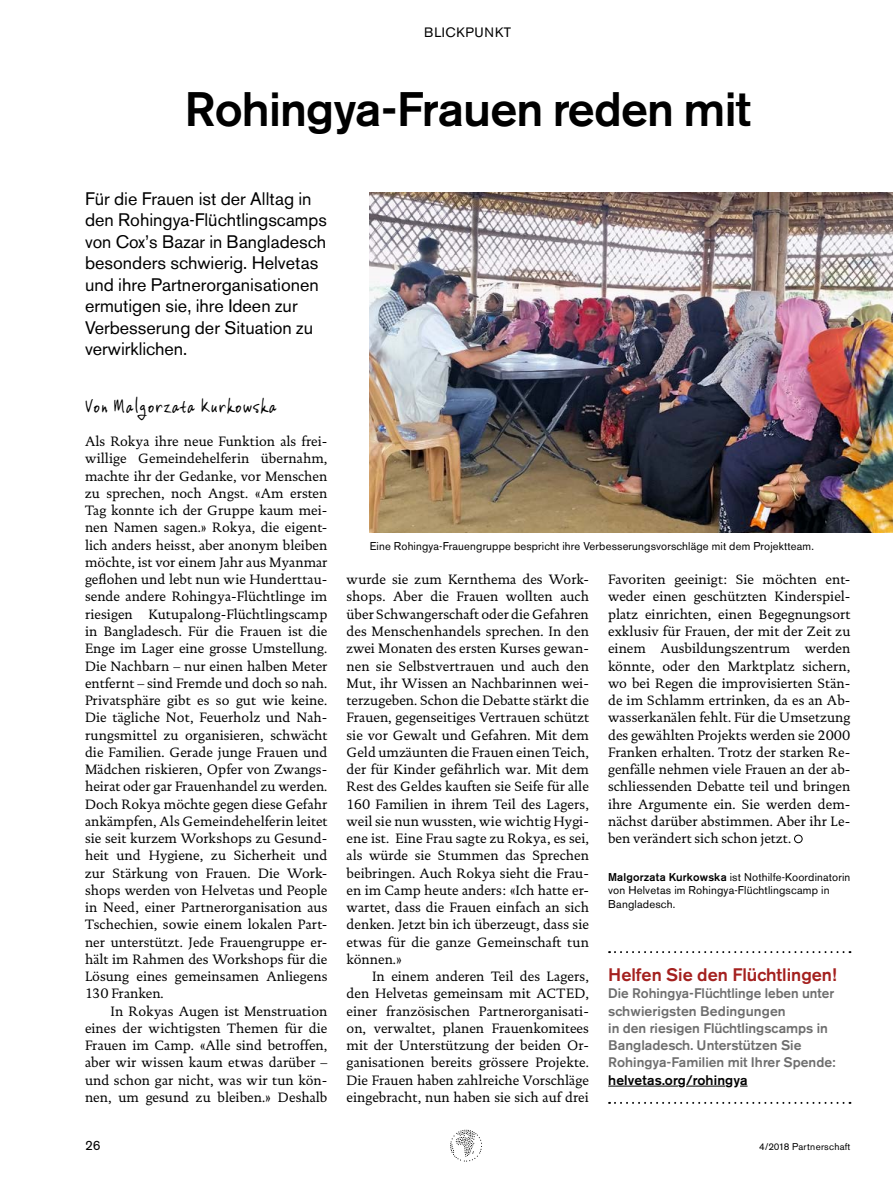
<style>
.page{position:relative;width:893px;height:1191px;background:#fff}
.page>*{position:absolute;margin:0;border:0;box-sizing:border-box;transform-origin:0 0}
.t1{font:500 48px "Akzidenz Grotesk BE";letter-spacing:-.02em;color:#000}
.t2{font:21px "Vinc Hand";color:#000}
.t3{font:18px/21.5px "Akzidenz Grotesk BE";color:#000}
.t4{font:500 18px "Akzidenz Grotesk BE";color:#a4201e}
.t5{font:13.8px/17.2px "DTL Documenta TOT";color:#000;text-align:justify}
.t6{font:500 13.8px/17.2px "Akzidenz Grotesk BE";color:#6e6e6e}
.t7{font:500 13.8px "Akzidenz Grotesk BE";letter-spacing:.01em;color:#000}
.t8{font:13.5px "Akzidenz Grotesk BE";letter-spacing:.045em;color:#000}
.t9{font:11.25px/13.8px "Akzidenz Grotesk BE";letter-spacing:.015em;color:#000}
.t10{font:9.75px "Akzidenz Grotesk BE";letter-spacing:.02em;color:#000}
.s1{font-weight:500}
</style>
<div class="page">
<svg style="left:450px;top:1129px;width:32px;height:32px"></svg>
<hr style="left:892px;top:0;width:1px;height:1191px;background:#d8dde1">
<div style="left:794px;top:834px;width:8px;height:9px;border:1px solid #000;border-radius:50%"></div>
<svg style="left:609px;top:951px;width:241px;height:2px"></svg>
<svg style="left:609px;top:1102px;width:241px;height:1px"></svg>
<hr style="left:608px;top:1085px;width:70px;height:1px;background:#000">
<hr style="left:686px;top:1085px;width:39px;height:1px;background:#000">
<img style="left:370px;top:193px;width:523px;height:339px">
<p class="t8" style="left:424px;top:25px;width:88px">BLICKPUNKT</p>
<h1 class="t1" style="left:185px;top:80px;width:568px">Rohingya-Frauen reden mit</h1>
<p class="t3" style="left:85px;top:188px;width:243px">Für die Frauen ist der Alltag in den Rohingya-Flüchtlingscamps von Cox’s Bazar in Bangladesch besonders schwierig. Helvetas und ihre Partnerorganisationen ermutigen sie, ihre Ideen zur<br>Verbesserung der Situation zu verwirklichen.</p>
<h2 class="t2" style="left:85px;top:392px;width:194px">Von Malgorzata Kurkowska</h2>
<p class="t5" style="left:85px;top:433px;width:244px">Als Rokya ihre neue Funktion als frei&shy;willige Gemeindehelferin übernahm, machte ihr der Gedanke, vor Menschen zu sprechen, noch Angst. «Am ersten Tag konnte ich der Gruppe kaum mei&shy;nen Namen sagen.» Rokya, die eigent&shy;lich anders heisst, aber anonym bleiben möchte, ist vor einem Jahr aus Myanmar geflohen und lebt nun wie Hunderttau&shy;sende andere Rohingya-Flüchtlinge im riesigen Kutupalong-Flüchtlingscamp in Bangladesch. Für die Frauen ist die Enge im Lager eine grosse Umstellung.<br>Die Nachbarn – nur einen halben Meter entfernt – sind Fremde und doch so nah.<br>Privatsphäre gibt es so gut wie keine.<br>Die tägliche Not, Feuerholz und Nah&shy;rungsmittel zu organisieren, schwächt die Familien. Gerade junge Frauen und Mädchen riskieren, Opfer von Zwangs&shy;heirat oder gar Frauenhandel zu werden.<br>Doch Rokya möchte gegen diese Gefahr ankämpfen, Als Gemeindehelferin leitet sie seit kurzem Workshops zu Gesund&shy;heit und Hygiene, zu Sicherheit und zur Stärkung von Frauen. Die Work&shy;shops werden von Helvetas und People in Need, einer Partnerorganisation aus Tschechien, sowie einem lokalen Part&shy;ner unterstützt. Jede Frauengruppe er&shy;hält im Rahmen des Workshops für die Lösung eines gemeinsamen Anliegens 130 Franken.</p>
<p class="t5" style="left:85px;top:1002px;width:244px;text-indent:26px">In Rokyas Augen ist Menstruation eines der wichtigsten Themen für die Frauen im Camp. «Alle sind betroffen, aber wir wissen kaum etwas darüber – und schon gar nicht, was wir tun kön&shy;nen, um gesund zu bleiben.» Deshalb</p>
<p class="t9" style="left:370px;top:539px;width:446px">Eine Rohingya-Frauengruppe bespricht ihre Verbesserungsvorschläge mit dem Projektteam.</p>
<p class="t5" style="left:347px;top:571px;width:244px">wurde sie zum Kernthema des Work&shy;shops. Aber die Frauen wollten auch über Schwangerschaft oder die Gefahren des Menschenhandels sprechen. In den zwei Monaten des ersten Kurses gewan&shy;nen sie Selbstvertrauen und auch den Mut, ihr Wissen an Nachbarinnen wei&shy;terzugeben. Schon die Debatte stärkt die Frauen, gegenseitiges Vertrauen schützt sie vor Gewalt und Gefahren. Mit dem Geld umzäunten die Frauen einen Teich, der für Kinder gefährlich war. Mit dem Rest des Geldes kauften sie Seife für alle 160 Familien in ihrem Teil des Lagers, weil sie nun wussten, wie wichtig Hygi&shy;ene ist. Eine Frau sagte zu Rokya, es sei, als würde sie Stummen das Sprechen beibringen. Auch Rokya sieht die Frau&shy;en im Camp heute anders: «Ich hatte er&shy;wartet, dass die Frauen einfach an sich denken. Jetzt bin ich überzeugt, dass sie etwas für die ganze Gemeinschaft tun können.»</p>
<p class="t5" style="left:347px;top:967px;width:244px;text-indent:26px">In einem anderen Teil des Lagers, den Helvetas gemeinsam mit ACTED, einer französischen Partnerorganisati&shy;on, verwaltet, planen Frauenkomitees mit der Unterstützung der beiden Or&shy;ganisationen bereits grössere Projekte.<br>Die Frauen haben zahlreiche Vorschläge eingebracht, nun haben sie sich auf drei</p>
<p class="t5" style="left:608px;top:571px;width:244px">Favoriten geeinigt: Sie möchten ent&shy;weder einen geschützten Kinderspiel&shy;platz einrichten, einen Begegnungsort exklusiv für Frauen, der mit der Zeit zu einem Ausbildungszentrum werden könnte, oder den Marktplatz sichern, wo bei Regen die improvisierten Stän&shy;de im Schlamm ertrinken, da es an Ab&shy;wasserkanälen fehlt. Für die Umsetzung des gewählten Projekts werden sie 2000<br>Franken erhalten. Trotz der starken Re&shy;genfälle nehmen viele Frauen an der ab&shy;schliessenden Debatte teil und bringen ihre Argumente ein. Sie werden dem&shy;nächst darüber abstimmen. Aber ihr Le&shy;ben verändert sich schon jetzt.</p>
<p class="t9" style="left:608px;top:869px;width:244px"><span class="s1">Malgorzata Kurkowska</span> ist Nothilfe-Koordinatorin von Helvetas im Rohingya-Flüchtlingscamp in<br>Bangladesch.</p>
<h3 class="t4" style="left:608px;top:963px;width:230px">Helfen Sie den Flüchtlingen!</h3>
<p class="t6" style="left:608px;top:985px;width:229px">Die Rohingya-Flüchtlinge leben unter schwierigsten Bedingungen<br>in den riesigen Flüchtlingscamps in Bangladesch. Unterstützen Sie Rohingya-Familien mit Ihrer Spende:</p>
<p class="t7" style="left:608px;top:1071px;width:141px">helvetas.org/rohingya</p>
<p class="t8" style="left:85px;top:1137px;width:17px">26</p>
<p class="t10" style="left:759px;top:1140px;width:93px">4/2018 Partnerschaft</p>
</div>
